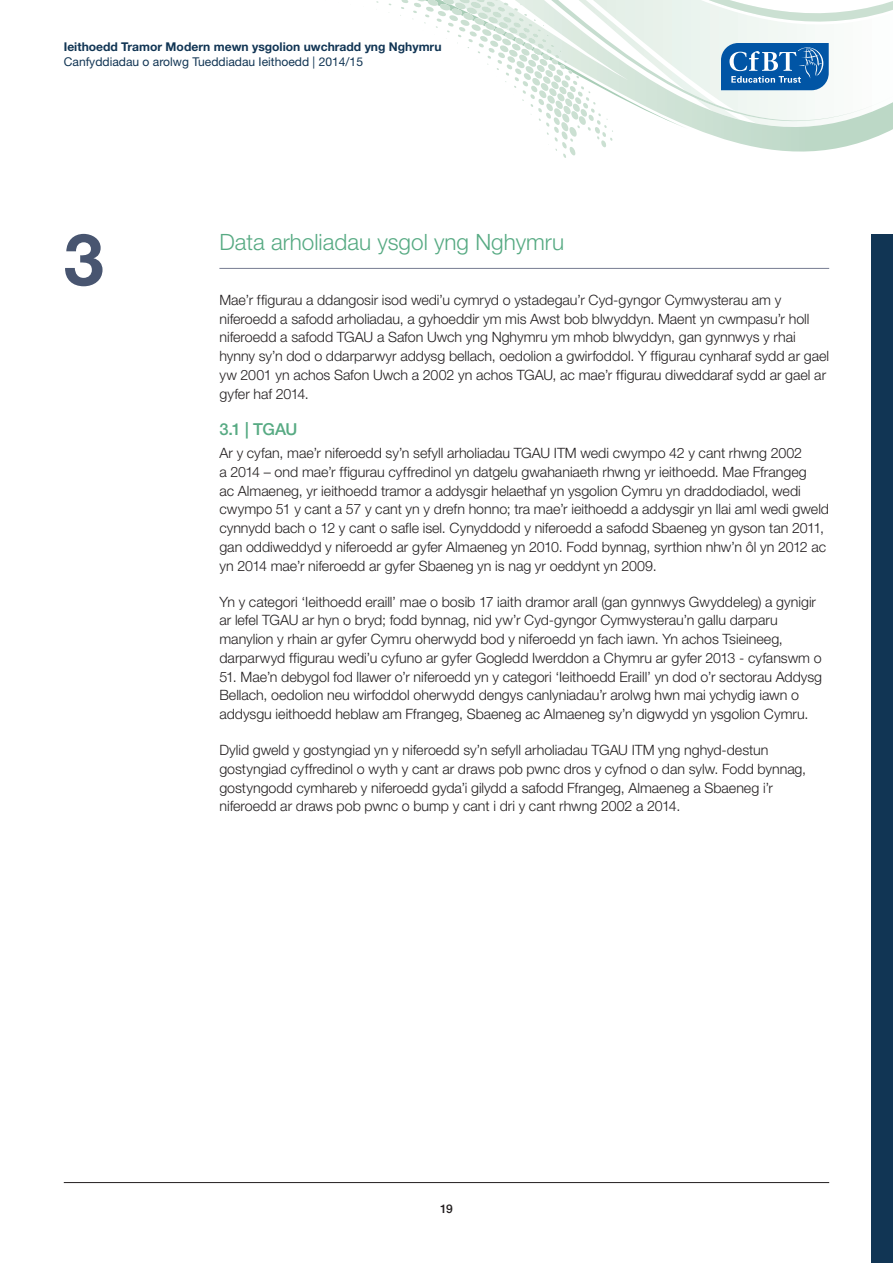
<style>
.page{position:relative;width:893px;height:1263px;background:#fff}
.page>*{position:absolute;margin:0;border:0;box-sizing:border-box;transform-origin:0 0}
.t1{font:700 72px "Helvetica Neue LT Std";color:#485570}
.t2{font:300 22.5px "Helvetica Neue LT Std";color:#57aa83}
.t3{font:500 16.5px "Helvetica Neue LT Std";color:#57aa83}
.t4{font:300 14.25px/18.8px "Helvetica Neue LT Std";color:#231f20}
.t5{font:700 12.15px "Helvetica Neue LT Std";color:#113554}
.t6{font:12.15px "Helvetica Neue LT Std";color:#113554}
.t7{font:500 12px "Helvetica Neue LT Std";color:#231f20}
</style>
<div class="page">
<svg style="left:704px;top:132px;width:183px;height:20px"></svg>
<svg style="left:547px;top:132px;width:66px;height:26px"></svg>
<hr style="left:64px;top:1182px;width:765px;height:1px;background:#231f20">
<div style="left:872px;top:234px;width:21px;height:1029px;background:#113554"></div>
<svg style="left:376px;top:0;width:517px;height:132px"></svg>
<hr style="left:219px;top:268px;width:610px;height:1px;background:#777c91">
<p class="t5" style="left:64px;top:39px;width:379px">Ieithoedd Tramor Modern mewn ysgolion uwchradd yng Nghymru</p>
<p class="t6" style="left:64px;top:55px;width:301px">Canfyddiadau o arolwg Tueddiadau Ieithoedd | 2014/15</p>
<h1 class="t1" style="left:64px;top:215px;width:42px">3</h1>
<h2 class="t2" style="left:219px;top:228px;width:346px">Data arholiadau ysgol yng Nghymru</h2>
<p class="t4" style="left:219px;top:290px;width:611px">Mae’r ffigurau a ddangosir isod wedi’u cymryd o ystadegau’r Cyd-gyngor Cymwysterau am y niferoedd a safodd arholiadau, a gyhoeddir ym mis Awst bob blwyddyn. Maent yn cwmpasu’r holl niferoedd a safodd TGAU a Safon Uwch yng Nghymru ym mhob blwyddyn, gan gynnwys y rhai hynny sy’n dod o ddarparwyr addysg bellach, oedolion a gwirfoddol. Y ffigurau cynharaf sydd ar gael yw 2001 yn achos Safon Uwch a 2002 yn achos TGAU, ac mae’r ffigurau diweddaraf sydd ar gael ar gyfer haf 2014.</p>
<p class="t3" style="left:219px;top:419px;width:80px">3.1 | TGAU</p>
<p class="t4" style="left:219px;top:443px;width:611px">Ar y cyfan, mae’r niferoedd sy’n sefyll arholiadau TGAU ITM wedi cwympo 42 y cant rhwng 2002<br>a 2014 – ond mae’r ffigurau cyffredinol yn datgelu gwahaniaeth rhwng yr ieithoedd. Mae Ffrangeg<br>ac Almaeneg, yr ieithoedd tramor a addysgir helaethaf yn ysgolion Cymru yn draddodiadol, wedi cwympo 51 y cant a 57 y cant yn y drefn honno; tra mae’r ieithoedd a addysgir yn llai aml wedi gweld cynnydd bach o 12 y cant o safle isel. Cynyddodd y niferoedd a safodd Sbaeneg yn gyson tan 2011, gan oddiweddyd y niferoedd ar gyfer Almaeneg yn 2010. Fodd bynnag, syrthion nhw’n ôl yn 2012 ac yn 2014 mae’r niferoedd ar gyfer Sbaeneg yn is nag yr oeddynt yn 2009.</p>
<p class="t4" style="left:219px;top:592px;width:604px">Yn y categori ‘Ieithoedd eraill’ mae o bosib 17 iaith dramor arall (gan gynnwys Gwyddeleg) a gynigir ar lefel TGAU ar hyn o bryd; fodd bynnag, nid yw’r Cyd-gyngor Cymwysterau’n gallu darparu manylion y rhain ar gyfer Cymru oherwydd bod y niferoedd yn fach iawn. Yn achos Tsieineeg, darparwyd ffigurau wedi’u cyfuno ar gyfer Gogledd Iwerddon a Chymru ar gyfer 2013 - cyfanswm o</p>
<p class="t4" style="left:219px;top:667px;width:604px">51. Mae’n debygol fod llawer o’r niferoedd yn y categori ‘Ieithoedd Eraill’ yn dod o’r sectorau Addysg<br>Bellach, oedolion neu wirfoddol oherwydd dengys canlyniadau’r arolwg hwn mai ychydig iawn o addysgu ieithoedd heblaw am Ffrangeg, Sbaeneg ac Almaeneg sy’n digwydd yn ysgolion Cymru.</p>
<p class="t4" style="left:219px;top:740px;width:588px">Dylid gweld y gostyngiad yn y niferoedd sy’n sefyll arholiadau TGAU ITM yng nghyd-destun gostyngiad cyffredinol o wyth y cant ar draws pob pwnc dros y cyfnod o dan sylw. Fodd bynnag, gostyngodd cymhareb y niferoedd gyda’i gilydd a safodd Ffrangeg, Almaeneg a Sbaeneg i’r niferoedd ar draws pob pwnc o bump y cant i dri y cant rhwng 2002 a 2014.</p>
<p class="t7" style="left:440px;top:1202px;width:14px">19</p>
</div>
